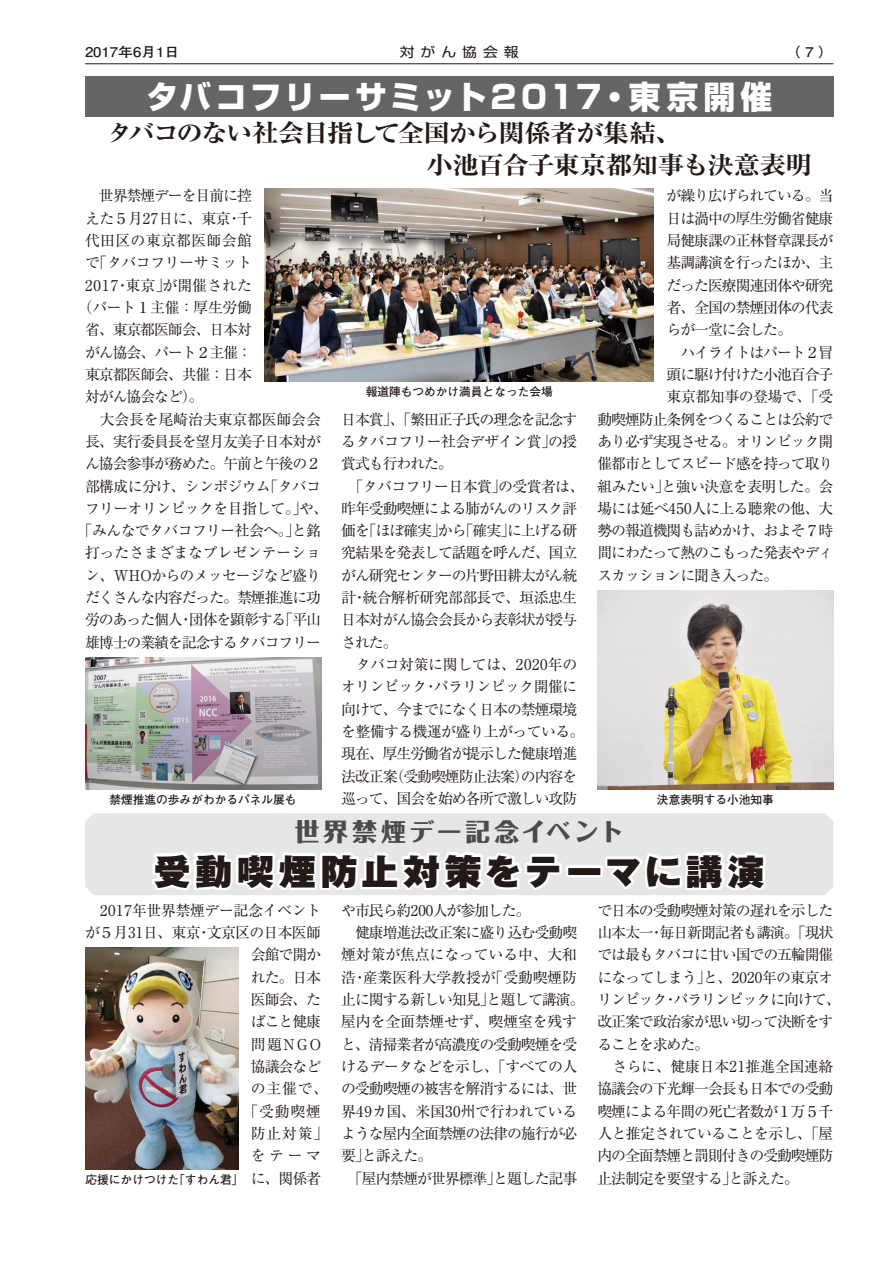
<style>
.page{position:relative;width:893px;height:1263px;background:#fff}
.page>*{position:absolute;margin:0;border:0;box-sizing:border-box;transform-origin:0 0}
.表基本{font:900 35.1px "Gothic MB101 Pr 6";letter-spacing:.12em;color:#231916;scale:1.05 1}
.表基本-2{font:800 31.95px "Shin Go Pr 6";letter-spacing:.09em;color:#fff}
.表基本-3{font:700 expanded 24.45px "Ryumin Pr 6";letter-spacing:-.07em;color:#231916;scale:1.09 1}
.表基本-4{font:700 expanded 24.45px "Ryumin Pr 6";letter-spacing:-.04em;color:#231916;scale:1.09 1}
.表基本-5{font:800 24.45px "Folk Pro";letter-spacing:.145em;color:#4d4a4a}
.t1{font:14.85px/22.4px "Ryumin Pr 6";letter-spacing:-.07em;color:#231916;text-align:justify}
.t2{font:14.85px "Ryumin Pr 6";letter-spacing:-.03em;color:#231916}
.t3{font:14.85px "Ryumin Pr 6";letter-spacing:-.025em;color:#231916}
.t4{font:14.85px "Ryumin Pr 6";letter-spacing:-.045em;color:#231916}
.t5{font:14.85px "Ryumin Pr 6";letter-spacing:.005em;color:#231916}
.t6{font:14.85px "Ryumin Pr 6";letter-spacing:-.035em;color:#231916}
.t7{font:14.85px "Ryumin Pr 6";letter-spacing:.02em;color:#231916}
.t8{font:700 13.35px "Futo Go B101 Pr 6";color:#231916;scale:1.11 1}
.t9{font:13.35px "Shin Go Pr 6";letter-spacing:.4em;color:#231916;scale:1.11 1}
._03絵とき{font:700 11.7px "Futo Go B101 Pr 6";color:#231916}
</style>
<div class="page">
<hr style="left:85px;top:64px;width:748px;height:1px;background:#231916">
<div style="left:85px;top:813px;width:748px;height:82px;background:#e6e6e7"></div>
<img style="left:85px;top:947px;width:153px;height:222px">
<img style="left:597px;top:590px;width:236px;height:200px">
<img style="left:265px;top:188px;width:389px;height:193px">
<img style="left:85px;top:657px;width:236px;height:133px">
<div style="left:81px;top:73px;width:756px;height:47px;background:linear-gradient(to right,#fff,#fefefe)"></div>
<div style="left:85px;top:77px;width:748px;height:40px;background:#666565"></div>
<svg style="left:152px;top:851px;width:614px;height:39px"></svg>
<p class="t8" style="left:85px;top:41px;width:86px">2017年6月1日</p>
<p class="t9" style="left:400px;top:41px;width:109px">対がん協会報</p>
<p class="t8" style="left:785px;top:41px;width:45px">（7）</p>
<p class="表基本-2" style="left:146px;top:71px;width:628px">タバコフリーサミット2017・東京開催</p>
<p class="表基本-3" style="left:106px;top:114px;width:529px">タバコのない社会目指して全国から関係者が集結、</p>
<p class="表基本-4" style="left:426px;top:146px;width:355px">小池百合子東京都知事も決意表明</p>
<p class="t1" style="left:85px;top:184px;width:168px">　世界禁煙デーを目前に控</p>
<p class="t6" style="left:85px;top:206px;width:168px">えた５月27日に、東京・千</p>
<p class="t7" style="left:85px;top:229px;width:168px">代田区の東京都医師会館</p>
<p class="t2" style="left:85px;top:251px;width:168px">で「タバコフリーサミット</p>
<p class="t5" style="left:85px;top:273px;width:168px">2017・東京」が開催された</p>
<p class="t2" style="left:78px;top:296px;width:176px">（パート１主催：厚生労働</p>
<p class="t1" style="left:85px;top:318px;width:168px">省、東京都医師会、日本対</p>
<p class="t1" style="left:85px;top:340px;width:169px">がん協会、パート２主催：</p>
<p class="t1" style="left:85px;top:362px;width:168px">東京都医師会、共催：日本</p>
<p class="t1" style="left:85px;top:385px;width:120px">対がん協会など）。</p>
<p class="t1" style="left:78px;top:407px;width:252px;text-align:center">　大会長を尾崎治夫東京都医師会会長、実行委員長を望月友美子日本対がん協会参事が務めた。午前と午後の２部構成に分け、シンポジウム「タバコフリーオリンピックを目指して。」や、「みんなでタバコフリー社会へ。」と銘打ったさまざまなプレゼンテーション、WHOからのメッセージなど盛りだくさんな内容だった。禁煙推進に功労のあった個人・団体を顕彰する「平山雄博士の業績を記念するタバコフリー</p>
<p class="_03絵とき" style="left:109px;top:790px;width:189px">禁煙推進の歩みがわかるパネル展も</p>
<p class="_03絵とき" style="left:366px;top:382px;width:189px">報道陣もつめかけ満員となった会場</p>
<p class="t1" style="left:341px;top:407px;width:238px">日本賞」、「繁田正子氏の理念を記念するタバコフリー社会デザイン賞」の授賞式も行われた。</p>
<p class="t1" style="left:341px;top:474px;width:245px;text-align:left">　「タバコフリー日本賞」の受賞者は、昨年受動喫煙による肺がんのリスク評価を「ほぼ確実」から「確実」に上げる研究結果を発表して話題を呼んだ、国立がん研究センターの片野田耕太がん統計・統合解析研究部部長で、垣添忠生日本対がん協会会長から表彰状が授与された。</p>
<p class="t1" style="left:341px;top:653px;width:245px;text-align:left">　タバコ対策に関しては、2020年のオリンピック・パラリンピック開催に向けて、今までになく日本の禁煙環境を整備する機運が盛り上がっている。現在、厚生労働省が提示した健康増進法改正案（受動喫煙防止法案）の内容を巡って、国会を始め各所で激しい攻防</p>
<p class="t1" style="left:666px;top:184px;width:168px">が繰り広げられている。当日は渦中の厚生労働省健康局健康課の正林督章課長が基調講演を行ったほか、主だった医療関連団体や研究者、全国の禁煙団体の代表らが一堂に会した。</p>
<p class="t1" style="left:666px;top:340px;width:168px">　ハイライトはパート２冒頭に駆け付けた小池百合子東京都知事の登場で、「受</p>
<p class="t1" style="left:597px;top:407px;width:238px">動喫煙防止条例をつくることは公約であり必ず実現させる。オリンピック開催都市としてスピード感を持って取り組みたい」と強い決意を表明した。会場には延べ450人に上る聴衆の他、大勢の報道機関も詰めかけ、およそ７時間にわたって熱のこもった発表やディスカッションに聞き入った。</p>
<p class="_03絵とき" style="left:657px;top:790px;width:118px">決意表明する小池知事</p>
<p class="表基本-5" style="left:295px;top:810px;width:330px">世界禁煙デー記念イベント</p>
<p class="表基本" style="left:154px;top:841px;width:583px">受動喫煙防止対策をテーマに講演</p>
<p class="t1" style="left:597px;top:898px;width:245px;text-align:left">で日本の受動喫煙対策の遅れを示した山本太一・毎日新聞記者も講演。「現状では最もタバコに甘い国での五輪開催になってしまう」と、2020年の東京オリンピック・パラリンピックに向けて、改正案で政治家が思い切って決断をすることを求めた。</p>
<p class="t1" style="left:597px;top:1054px;width:238px">　さらに、健康日本21推進全国連絡協議会の下光輝一会長も日本での受動喫煙による年間の死亡者数が１万５千人と推定されていることを示し、「屋内の全面禁煙と罰則付きの受動喫煙防</p>
<p class="t1" style="left:341px;top:898px;width:191px">や市民ら約200人が参加した。</p>
<p class="t1" style="left:341px;top:920px;width:245px;text-align:left">　健康増進法改正案に盛り込む受動喫煙対策が焦点になっている中、大和浩・産業医科大学教授が「受動喫煙防止に関する新しい知見」と題して講演。屋内を全面禁煙せず、喫煙室を残すと、清掃業者が高濃度の受動喫煙を受けるデータなどを示し、「すべての人の受動喫煙の被害を解消するには、世界49カ国、米国30州で行われているような屋内全面禁煙の法律の施行が必要」と訴えた。</p>
<p class="t1" style="left:341px;top:1166px;width:237px">　「屋内禁煙が世界標準」と題した記事</p>
<p class="t3" style="left:85px;top:898px;width:237px">　2017年世界禁煙デー記念イベント</p>
<p class="t4" style="left:85px;top:921px;width:237px">が５月31日、東京・文京区の日本医師</p>
<p class="t1" style="left:251px;top:943px;width:72px">会館で開か</p>
<p class="t1" style="left:251px;top:965px;width:72px">れた。日本</p>
<p class="t1" style="left:251px;top:987px;width:72px">医師会、た</p>
<p class="t1" style="left:251px;top:1010px;width:72px">ばこと健康</p>
<p class="t1" style="left:251px;top:1032px;width:72px">問題NGO</p>
<p class="t1" style="left:251px;top:1054px;width:72px">協議会など</p>
<p class="t1" style="left:251px;top:1077px;width:79px">の主催で、</p>
<p class="t1" style="left:243px;top:1099px;width:79px">「受動喫煙</p>
<p class="t1" style="left:251px;top:1121px;width:79px">防止対策」</p>
<p class="t1" style="left:251px;top:1144px;width:72px">をテーマ</p>
<p class="t1" style="left:251px;top:1166px;width:72px">に、関係者</p>
<p class="_03絵とき" style="left:86px;top:1170px;width:159px">応援にかけつけた「すわん君」</p>
<p class="t1" style="left:597px;top:1166px;width:203px">止法制定を要望する」と訴えた。</p>
</div>
